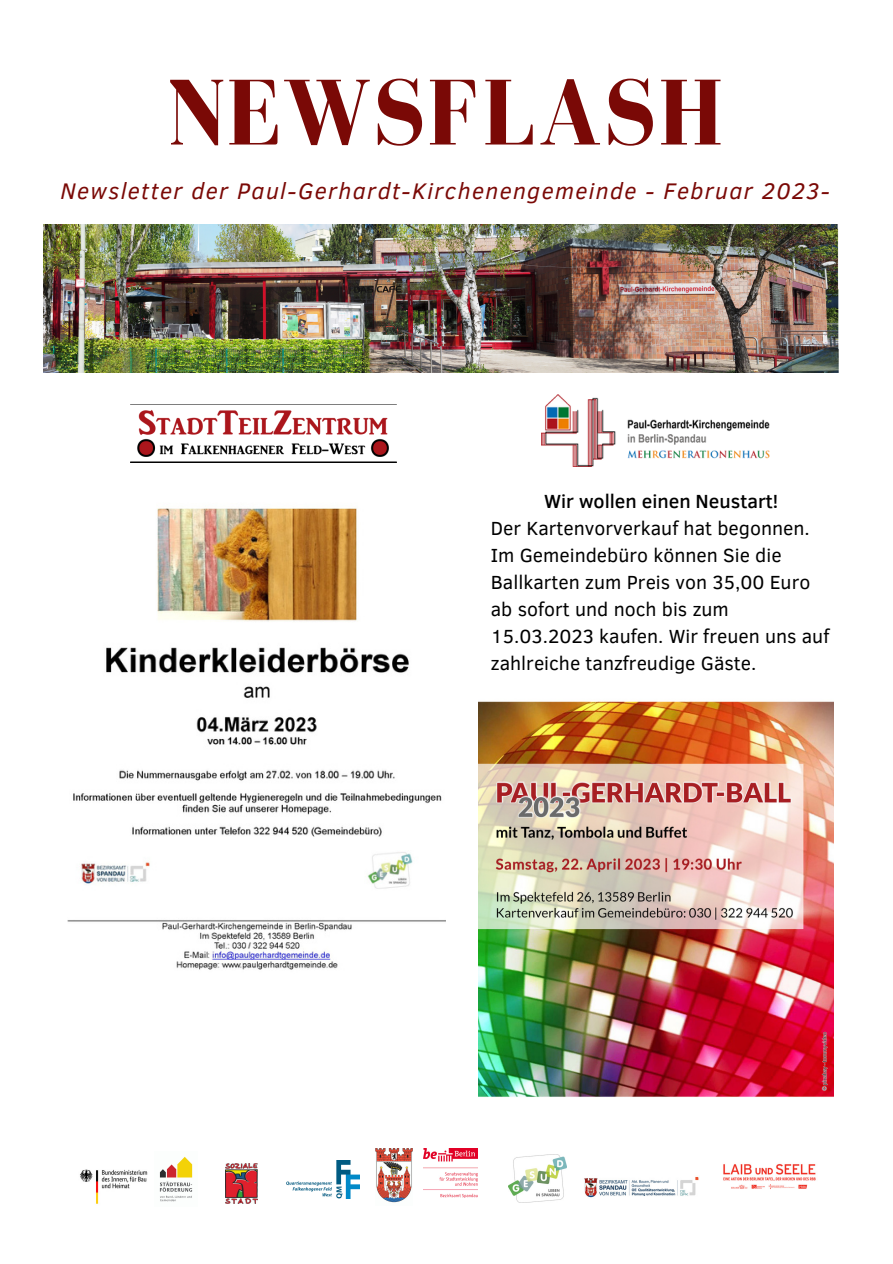
<style>
.page{position:relative;width:893px;height:1264px;background:#fff}
.page>*{position:absolute;margin:0;border:0;box-sizing:border-box;transform-origin:0 0}
.t1{font:700 95.85px "Bodoni FLF";letter-spacing:.01em;color:#7a0906}
.t2{font:italic 23.1px "Clear Sans";letter-spacing:.06em;color:#7a0906}
.t3{font:19.5px/27px "Clear Sans";color:#000}
.t4{font:500 19.5px "Clear Sans";color:#000}
</style>
<div class="page">
<img style="left:478px;top:701px;width:355px;height:396px">
<img style="left:44px;top:224px;width:794px;height:149px">
<img style="left:131px;top:404px;width:265px;height:58px">
<img style="left:541px;top:394px;width:228px;height:72px">
<img style="left:80px;top:1169px;width:68px;height:35px">
<img style="left:159px;top:1157px;width:34px;height:45px">
<img style="left:226px;top:1163px;width:31px;height:40px">
<img style="left:286px;top:1160px;width:73px;height:38px">
<img style="left:376px;top:1148px;width:37px;height:55px">
<img style="left:423px;top:1148px;width:54px;height:49px">
<img style="left:508px;top:1154px;width:58px;height:48px">
<img style="left:584px;top:1177px;width:115px;height:21px">
<img style="left:723px;top:1163px;width:93px;height:26px">
<img style="left:67px;top:508px;width:378px;height:462px">
<h1 class="t1" style="left:167px;top:61px;width:558px">NEWSFLASH</h1>
<p class="t2" style="left:60px;top:174px;width:770px">Newsletter der Paul-Gerhardt-Kirchenengemeinde - Februar 2023-</p>
<p class="t4" style="left:544px;top:486px;width:236px">Wir wollen einen Neustart!</p>
<p class="t3" style="left:491px;top:513px;width:340px">Der Kartenvorverkauf hat begonnen.<br>Im Gemeindebüro können Sie die Ballkarten zum Preis von 35,00 Euro ab sofort und noch bis zum 15.03.2023 kaufen. Wir freuen uns auf zahlreiche tanzfreudige Gäste.</p>
</div>
